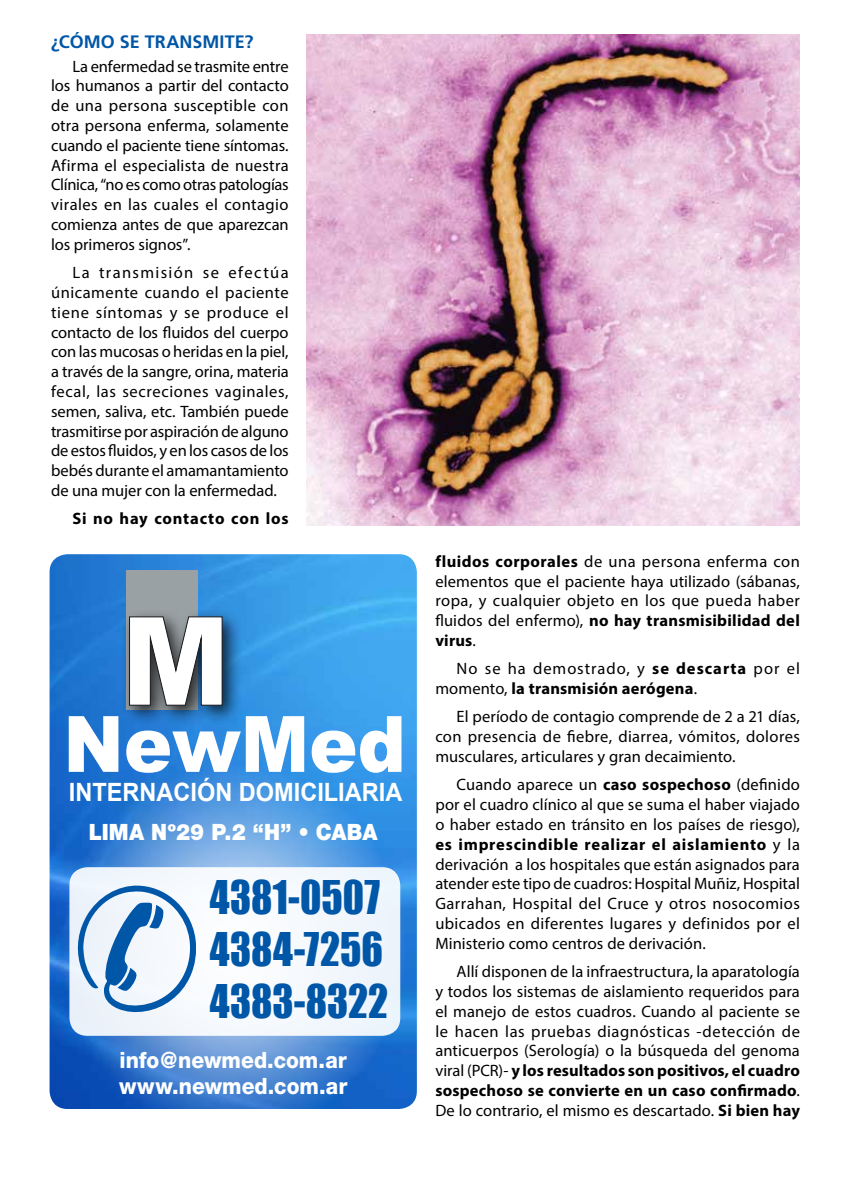
<style>
.page{position:relative;width:851px;height:1191px;background:#fff}
.page>*{position:absolute;margin:0;border:0;box-sizing:border-box;transform-origin:0 0}
.t1{font:42.6px/52.1px "Impact";color:#0056a7;scale:.93 1}
.t2{font:700 25.2px "Arial";color:#fff;scale:.93 1}
.t3{font:800 22.5px/25.7px "Helvetica Neue";color:#fff;scale:.93 1}
.t4{font:900 22.5px "Helvetica Neue";letter-spacing:.01em;color:#fff;scale:.93 1}
.t5{font:700 18px "Frutiger LT Std";color:#0056a7}
.t6{font:16.5px/19.8px "Myriad Pro";letter-spacing:.005em;color:#000;text-align:justify}
.t7{font:16.5px/19.8px "Myriad Pro";letter-spacing:.06em;color:#000}
.t8{font:700 16.5px "Myriad Pro";letter-spacing:.045em;color:#000}
.s1{font-weight:700}
</style>
<div class="page">
<img style="left:50px;top:554px;width:367px;height:555px">
<svg style="left:61px;top:764px;width:345px;height:369px;background:#5895db"></svg>
<div style="left:69px;top:867px;width:331px;height:168px;background:#f4f8fd;border-radius:18px"></div>
<div style="left:126px;top:570px;width:71px;height:139px;background:#9aa1a4"></div>
<div style="left:121px;top:608px;width:121px;height:117px;background:#000;opacity:.75"></div>
<svg style="left:129px;top:616px;width:93px;height:89px"></svg>
<svg style="left:69px;top:716px;width:49px;height:56px"></svg>
<svg style="left:126px;top:716px;width:178px;height:57px"></svg>
<svg style="left:311px;top:716px;width:90px;height:57px"></svg>
<svg style="left:76px;top:885px;width:120px;height:128px"></svg>
<img style="left:306px;top:34px;width:493px;height:491px">
<div style="left:34px;top:1127px;width:185px;height:31px;background:#fff"></div>
<p class="t5" style="left:51px;top:31px;width:204px">¿CÓMO SE TRANSMITE?</p>
<p class="t6" style="left:51px;top:56px;width:239px;text-indent:21px">La enfermedad se trasmite entre los humanos a partir del contacto de una persona susceptible con otra persona enferma, solamente cuando el paciente tiene síntomas.<br>Afirma el especialista de nuestra Clínica, “no es como otras patologías virales en las cuales el contagio comienza antes de que aparezcan los primeros signos”.</p>
<p class="t6" style="left:51px;top:262px;width:239px;text-indent:21px">La transmisión se efectúa únicamente cuando el paciente tiene síntomas y se produce el contacto de los fluidos del cuerpo con las mucosas o heridas en la piel, a través de la sangre, orina, materia fecal, las secreciones vaginales, semen, saliva, etc. También puede trasmitirse por aspiración de alguno de estos fluidos, y en los casos de los bebés durante el amamantamiento de una mujer con la enfermedad.</p>
<p class="t8" style="left:72px;top:508px;width:218px">Si no hay contacto con los</p>
<h2 class="t2" style="left:69px;top:775px;width:360px">INTERNACIÓN DOMICILIARIA</h2>
<h3 class="t4" style="left:89px;top:819px;width:312px">LIMA Nº29 P.2 “H” • CABA</h3>
<h1 class="t1" style="left:210px;top:869px;width:193px">4381-0507<br>4384-7256<br>4383-8322</h1>
<h3 class="t3" style="left:119px;top:1047px;width:247px">info@newmed.com.ar www.newmed.com.ar</h3>
<p class="t6" style="left:435px;top:551px;width:366px"><span class="s1">fluidos corporales</span> de una persona enferma con elementos que el paciente haya utilizado (sábanas, ropa, y cualquier objeto en los que pueda haber fluidos del enfermo), <span class="s1">no hay transmisibilidad del virus</span>.</p>
<p class="t7" style="left:435px;top:658px;width:366px;text-indent:21px">No se ha demostrado, y <span class="s1">se descarta</span> por el momento, <span class="s1">la transmisión aerógena</span>.</p>
<p class="t6" style="left:435px;top:706px;width:366px;text-indent:21px">El período de contagio comprende de 2 a 21 días, con presencia de fiebre, diarrea, vómitos, dolores musculares, articulares y gran decaimiento.</p>
<p class="t6" style="left:435px;top:774px;width:366px;text-indent:21px">Cuando aparece un <span class="s1">caso sospechoso</span> (definido por el cuadro clínico al que se suma el haber viajado o haber estado en tránsito en los países de riesgo), <span class="s1">es imprescindible realizar el aislamiento</span> y la derivación a los hospitales que están asignados para atender este tipo de cuadros: Hospital Muñiz, Hospital Garrahan, Hospital del Cruce y otros nosocomios ubicados en diferentes lugares y definidos por el Ministerio como centros de derivación.</p>
<p class="t6" style="left:435px;top:961px;width:366px;text-indent:21px">Allí disponen de la infraestructura, la aparatología y todos los sistemas de aislamiento requeridos para el manejo de estos cuadros. Cuando al paciente se le hacen las pruebas diagnósticas -detección de anticuerpos (Serología) o la búsqueda del genoma viral (PCR)- <span class="s1">y los resultados son positivos, el cuadro sospechoso se convierte en un caso confirmado</span>.<br>De lo contrario, el mismo es descartado. <span class="s1">Si bien hay</span></p>
</div>
